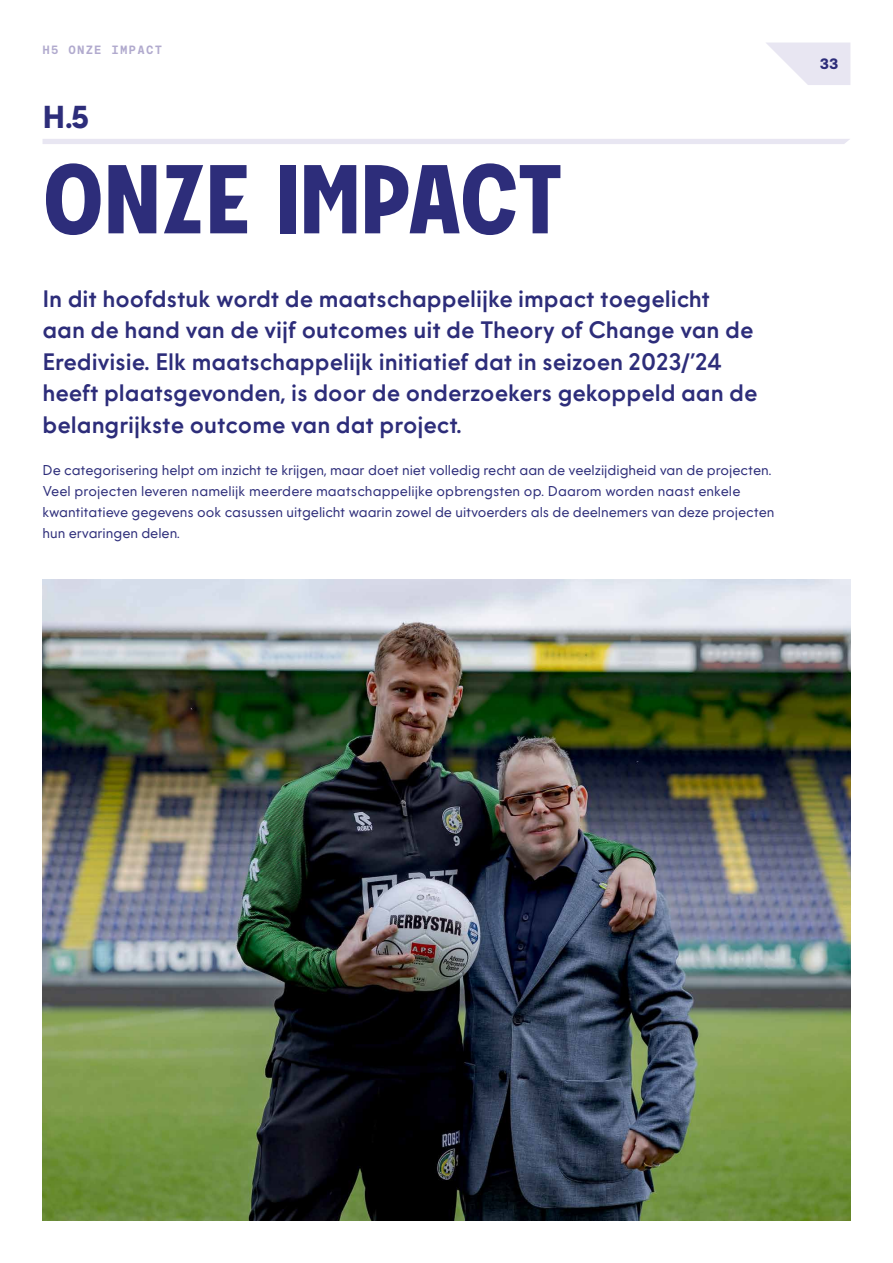
<style>
.page{position:relative;width:893px;height:1263px;background:#fff}
.page>*{position:absolute;margin:0;border:0;box-sizing:border-box;transform-origin:0 0}
.t1{font:700 105px "Eredivisie Display";color:#2d2d7a}
.t2{font:700 30px "Eredivisie Text";color:#2d2d7a}
.t3{font:500 22.5px/31.5px "Eredivisie Text";color:#2d2d7a}
.t4{font:700 15px "Basier Circle Mono";color:#2d2d7a}
.t5{font:13.5px/21px "Eredivisie Text";color:#2d2d7a}
.t6{font:600 12px "Basier Circle Mono";letter-spacing:.1em;color:#b1aace}
</style>
<div class="page">
<img style="left:43px;top:580px;width:807px;height:640px">
<hr style="left:0;top:0;width:1px;height:1263px;background:#000">
<svg style="left:766px;top:43px;width:84px;height:42px"></svg>
<div style="left:43px;top:139px;width:807px;height:5px;background:#e8e6f2"></div>
<p class="t6" style="left:43px;top:42px;width:121px">H5 ONZE IMPACT</p>
<h2 class="t2" style="left:43px;top:98px;width:48px">H.5</h2>
<h1 class="t1" style="left:43px;top:141px;width:521px">ONZE IMPACT</h1>
<p class="t3" style="left:43px;top:284px;width:716px">In dit hoofdstuk wordt de maatschappelijke impact toegelicht aan de hand van de vijf outcomes uit de Theory of Change van de Eredivisie. Elk maatschappelijk initiatief dat in seizoen 2023/’24 heeft plaatsgevonden, is door de onderzoekers gekoppeld aan de belangrijkste outcome van dat project.</p>
<p class="t5" style="left:43px;top:460px;width:733px">De categorisering helpt om inzicht te krijgen, maar doet niet volledig recht aan de veelzijdigheid van de projecten.<br>Veel projecten leveren namelijk meerdere maatschappelijke opbrengsten op. Daarom worden naast enkele kwantitatieve gegevens ook casussen uitgelicht waarin zowel de uitvoerders als de deelnemers van deze projecten hun ervaringen delen.</p>
<p class="t4" style="left:820px;top:54px;width:20px">33</p>
</div>
